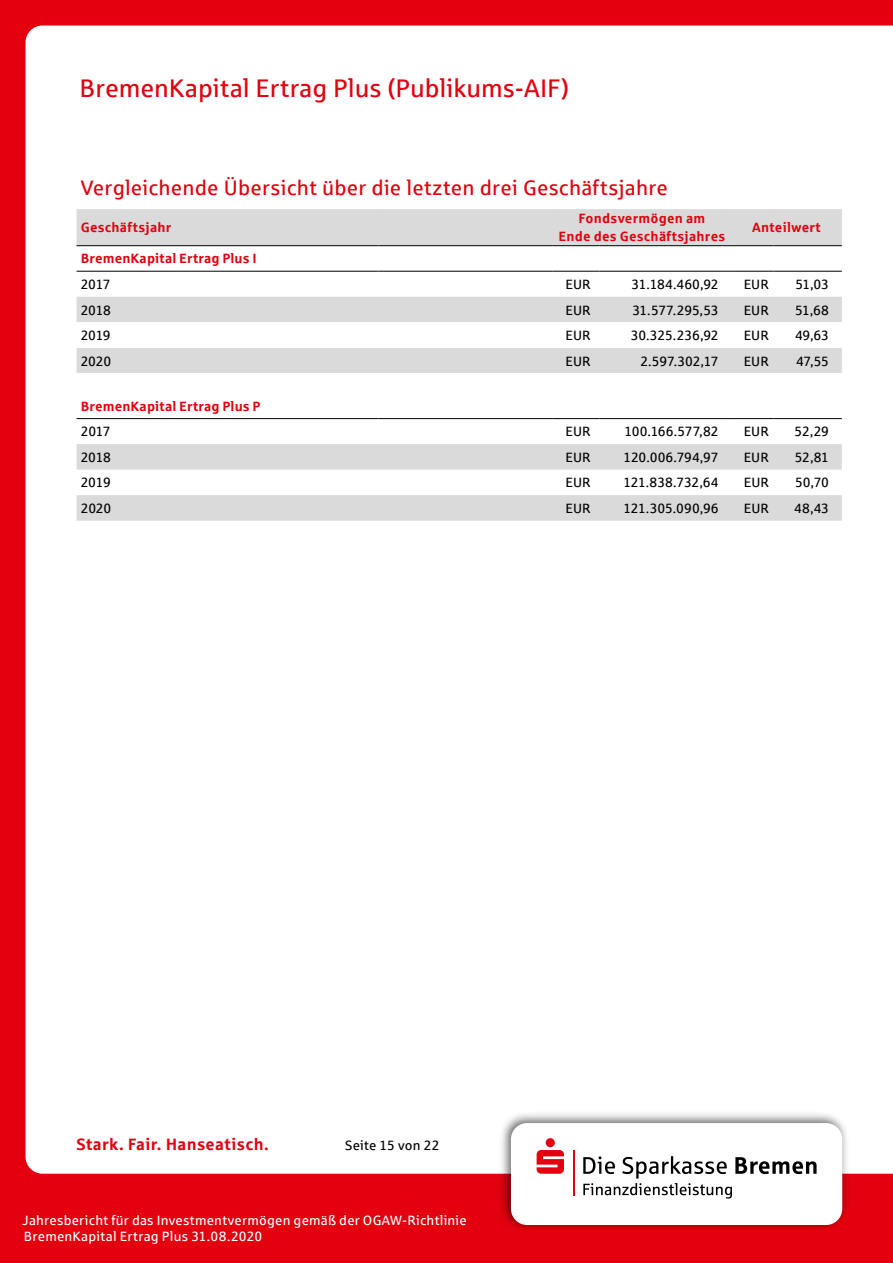
<style>
.page{position:relative;width:893px;height:1263px;background:#e3000f}
.page>*{position:absolute;margin:0;border:0;box-sizing:border-box;transform-origin:0 0}
.t1{font:25.5px "Sparkasse Rg";color:#e3000f}
.t2{font:21px "Sparkasse Rg";letter-spacing:.01em;color:#e3000f}
.t3{font:700 16.5px "Sparkasse Rg";letter-spacing:.015em;color:#e3000f}
.t4{font:13.5px "Sparkasse Rg";letter-spacing:-.01em;color:#000}
.t5{font:700 13.5px/18px "Sparkasse Rg";letter-spacing:.015em;color:#e3000f;text-align:center}
.t6{font:13.5px/16.2px "Sparkasse Rg";letter-spacing:.015em;color:#fff}
.t7{font:13.5px "Sparkasse Rg";letter-spacing:.015em;color:#000}
</style>
<div class="page">
<div style="left:26px;top:26px;width:867px;height:1148px;background:#fff"></div>
<img style="left:496px;top:1108px;width:357px;height:121px">
<div style="left:511px;top:1123px;width:331px;height:102px;background:#fff;border-radius:16px"></div>
<div style="left:546px;top:1138px;width:9px;height:9px;background:#e3000f;border-radius:50%"></div>
<svg style="left:537px;top:1150px;width:27px;height:24px"></svg>
<svg style="left:583px;top:1156px;width:233px;height:42px"></svg>
<hr style="left:573px;top:1150px;width:2px;height:45px;background:#e3000f">
<svg style="left:77px;top:297px;width:765px;height:224px;background:#ececec"></svg>
<svg style="left:77px;top:322px;width:765px;height:71px;background:#f1f1f1"></svg>
<div style="left:77px;top:208px;width:765px;height:38px;background:#dadada"></div>
<hr style="left:731px;top:245px;width:43px;height:1px;background:#000">
<hr style="left:774px;top:245px;width:68px;height:1px;background:#000">
<hr style="left:77px;top:271px;width:301px;height:1px;background:#000">
<hr style="left:378px;top:271px;width:175px;height:1px;background:#000">
<hr style="left:553px;top:271px;width:47px;height:1px;background:#000">
<hr style="left:600px;top:271px;width:123px;height:1px;background:#000">
<hr style="left:731px;top:271px;width:43px;height:1px;background:#000">
<hr style="left:774px;top:271px;width:68px;height:1px;background:#000">
<hr style="left:77px;top:418px;width:301px;height:1px;background:#000">
<hr style="left:378px;top:418px;width:175px;height:1px;background:#000">
<hr style="left:553px;top:418px;width:47px;height:1px;background:#000">
<hr style="left:600px;top:418px;width:123px;height:1px;background:#000">
<hr style="left:731px;top:418px;width:43px;height:1px;background:#000">
<hr style="left:774px;top:418px;width:68px;height:1px;background:#000">
<h1 class="t1" style="left:80px;top:72px;width:491px">BremenKapital Ertrag Plus (Publikums-AIF)</h1>
<h2 class="t2" style="left:81px;top:175px;width:589px">Vergleichende Übersicht über die letzten drei Geschäftsjahre</h2>
<p class="t5" style="left:81px;top:218px;width:92px">Geschäftsjahr</p>
<p class="t5" style="left:559px;top:209px;width:168px">Fondsvermögen am<br>Ende des Geschäftsjahres</p>
<p class="t5" style="left:752px;top:218px;width:70px">Anteilwert</p>
<p class="t5" style="left:81px;top:249px;width:177px">BremenKapital Ertrag Plus I</p>
<p class="t4" style="left:81px;top:276px;width:31px">2017</p>
<p class="t4" style="left:566px;top:276px;width:27px">EUR</p>
<p class="t4" style="left:631px;top:276px;width:89px">31.184.460,92</p>
<p class="t4" style="left:744px;top:276px;width:27px">EUR</p>
<p class="t4" style="left:795px;top:276px;width:35px">51,03</p>
<p class="t4" style="left:81px;top:301px;width:32px">2018</p>
<p class="t4" style="left:566px;top:301px;width:27px">EUR</p>
<p class="t4" style="left:632px;top:301px;width:88px">31.577.295,53</p>
<p class="t4" style="left:744px;top:301px;width:27px">EUR</p>
<p class="t4" style="left:795px;top:301px;width:35px">51,68</p>
<p class="t4" style="left:81px;top:327px;width:31px">2019</p>
<p class="t4" style="left:566px;top:327px;width:27px">EUR</p>
<p class="t4" style="left:631px;top:327px;width:89px">30.325.236,92</p>
<p class="t4" style="left:744px;top:327px;width:27px">EUR</p>
<p class="t4" style="left:795px;top:327px;width:36px">49,63</p>
<p class="t4" style="left:81px;top:353px;width:32px">2020</p>
<p class="t4" style="left:566px;top:353px;width:27px">EUR</p>
<p class="t4" style="left:640px;top:353px;width:80px">2.597.302,17</p>
<p class="t4" style="left:744px;top:353px;width:27px">EUR</p>
<p class="t4" style="left:796px;top:353px;width:34px">47,55</p>
<p class="t5" style="left:81px;top:397px;width:181px">BremenKapital Ertrag Plus P</p>
<p class="t4" style="left:81px;top:423px;width:31px">2017</p>
<p class="t4" style="left:566px;top:423px;width:27px">EUR</p>
<p class="t4" style="left:624px;top:423px;width:96px">100.166.577,82</p>
<p class="t4" style="left:744px;top:423px;width:27px">EUR</p>
<p class="t4" style="left:794px;top:423px;width:36px">52,29</p>
<p class="t4" style="left:81px;top:449px;width:32px">2018</p>
<p class="t4" style="left:566px;top:449px;width:27px">EUR</p>
<p class="t4" style="left:623px;top:449px;width:97px">120.006.794,97</p>
<p class="t4" style="left:744px;top:449px;width:27px">EUR</p>
<p class="t4" style="left:795px;top:449px;width:36px">52,81</p>
<p class="t4" style="left:81px;top:474px;width:31px">2019</p>
<p class="t4" style="left:566px;top:474px;width:27px">EUR</p>
<p class="t4" style="left:623px;top:474px;width:97px">121.838.732,64</p>
<p class="t4" style="left:744px;top:474px;width:27px">EUR</p>
<p class="t4" style="left:795px;top:474px;width:35px">50,70</p>
<p class="t4" style="left:81px;top:500px;width:32px">2020</p>
<p class="t4" style="left:566px;top:500px;width:27px">EUR</p>
<p class="t4" style="left:623px;top:500px;width:97px">121.305.090,96</p>
<p class="t4" style="left:744px;top:500px;width:27px">EUR</p>
<p class="t4" style="left:794px;top:500px;width:36px">48,43</p>
<p class="t3" style="left:76px;top:1133px;width:194px">Stark. Fair. Hanseatisch.</p>
<p class="t7" style="left:345px;top:1137px;width:96px">Seite 15 von 22</p>
<p class="t6" style="left:22px;top:1212px;width:446px">Jahresbericht für das Investmentvermögen gemäß der OGAW-Richtlinie<br>BremenKapital Ertrag Plus 31.08.2020</p>
</div>
